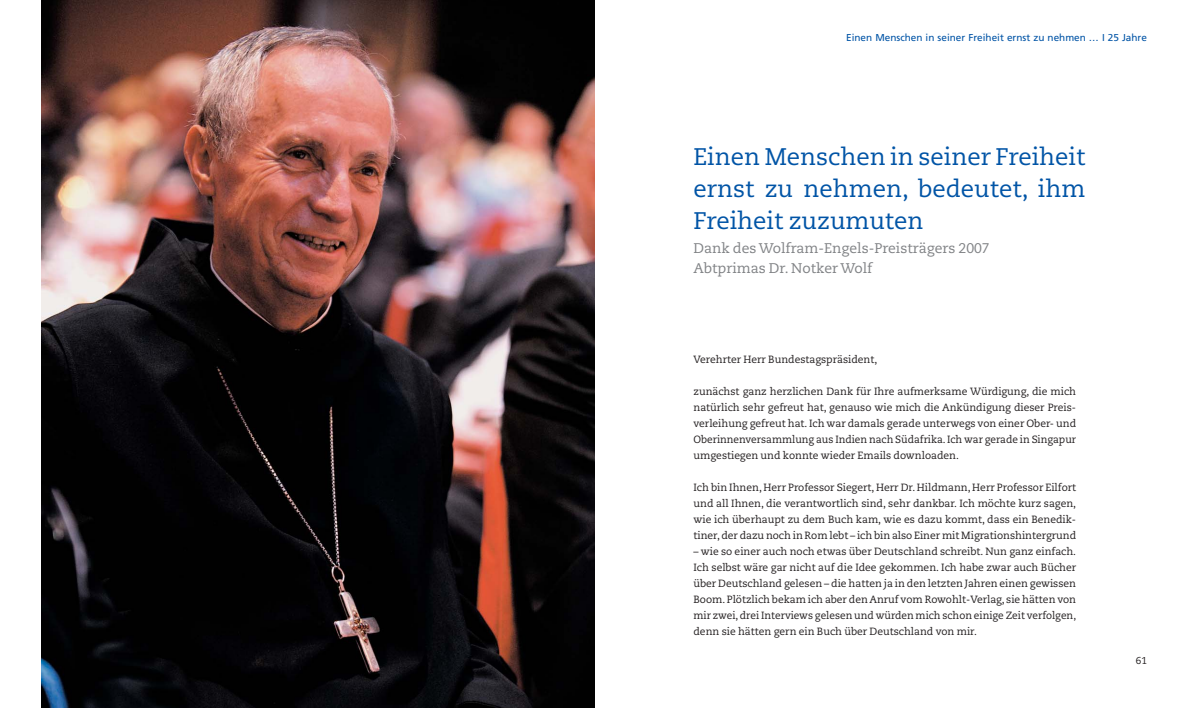
<style>
.page{position:relative;width:1190px;height:708px;background:#fff}
.page>*{position:absolute;margin:0;border:0;box-sizing:border-box;transform-origin:0 0}
.t1{font:24px/32px "Caecilia";color:#0054a6;text-align:justify}
.t2{font:14px/20px "Caecilia";color:#808285}
.t3{font:10.5px/16px "Caecilia";color:#231f20;text-align:justify}
.t4{font:10px "Frutiger";color:#0054a6}
.t5{font:10px "Caecilia";color:#231f20}
</style>
<div class="page">
<img style="left:42px;top:0;width:552px;height:708px">
<p class="t4" style="left:846px;top:33px;width:302px">Einen Menschen in seiner Freiheit ernst zu nehmen … I 25 Jahre</p>
<h1 class="t1" style="left:693px;top:143px;width:393px">Einen Menschen in seiner Freiheit ernst zu nehmen, bedeutet, ihm Freiheit zuzumuten</h1>
<h2 class="t2" style="left:693px;top:240px;width:298px">Dank des Wolfram-Engels-Preisträgers 2007<br>Abtprimas Dr. Notker Wolf</h2>
<p class="t3" style="left:693px;top:352px;width:185px">Verehrter Herr Bundestagspräsident,</p>
<p class="t3" style="left:693px;top:384px;width:384px">zunächst ganz herzlichen Dank für Ihre aufmerksame Würdigung, die mich natürlich sehr gefreut hat, genauso wie mich die Ankündigung dieser Preis&shy;verleihung gefreut hat. Ich war damals gerade unterwegs von einer Ober- und Oberinnenversammlung aus Indien nach Südafrika. Ich war gerade in Singapur umgestiegen und konnte wieder Emails downloaden.</p>
<p class="t3" style="left:693px;top:480px;width:384px">Ich bin Ihnen, Herr Professor Siegert, Herr Dr. Hildmann, Herr Professor Eilfort und all Ihnen, die verantwortlich sind, sehr dankbar. Ich möchte kurz sagen, wie ich überhaupt zu dem Buch kam, wie es dazu kommt, dass ein Benedik&shy;tiner,der dazu noch in Rom lebt – ich bin also Einer mit Migrationshintergrund</p>
<p class="t3" style="left:693px;top:544px;width:384px">– wie so einer auch noch etwas über Deutschland schreibt. Nun ganz einfach.<br>Ich selbst wäre gar nicht auf die Idee gekommen. Ich habe zwar auch Bücher über Deutschland gelesen – die hatten ja in den letzten Jahren einen gewissen Boom. Plötzlich bekam ich aber den Anruf vom Rowohlt-Verlag, sie hätten von mir zwei, drei Interviews gelesen und würden mich schon einige Zeit verfolgen, denn sie hätten gern ein Buch über Deutschland von mir.</p>
<p class="t5" style="left:1136px;top:657px;width:13px">61</p>
</div>
